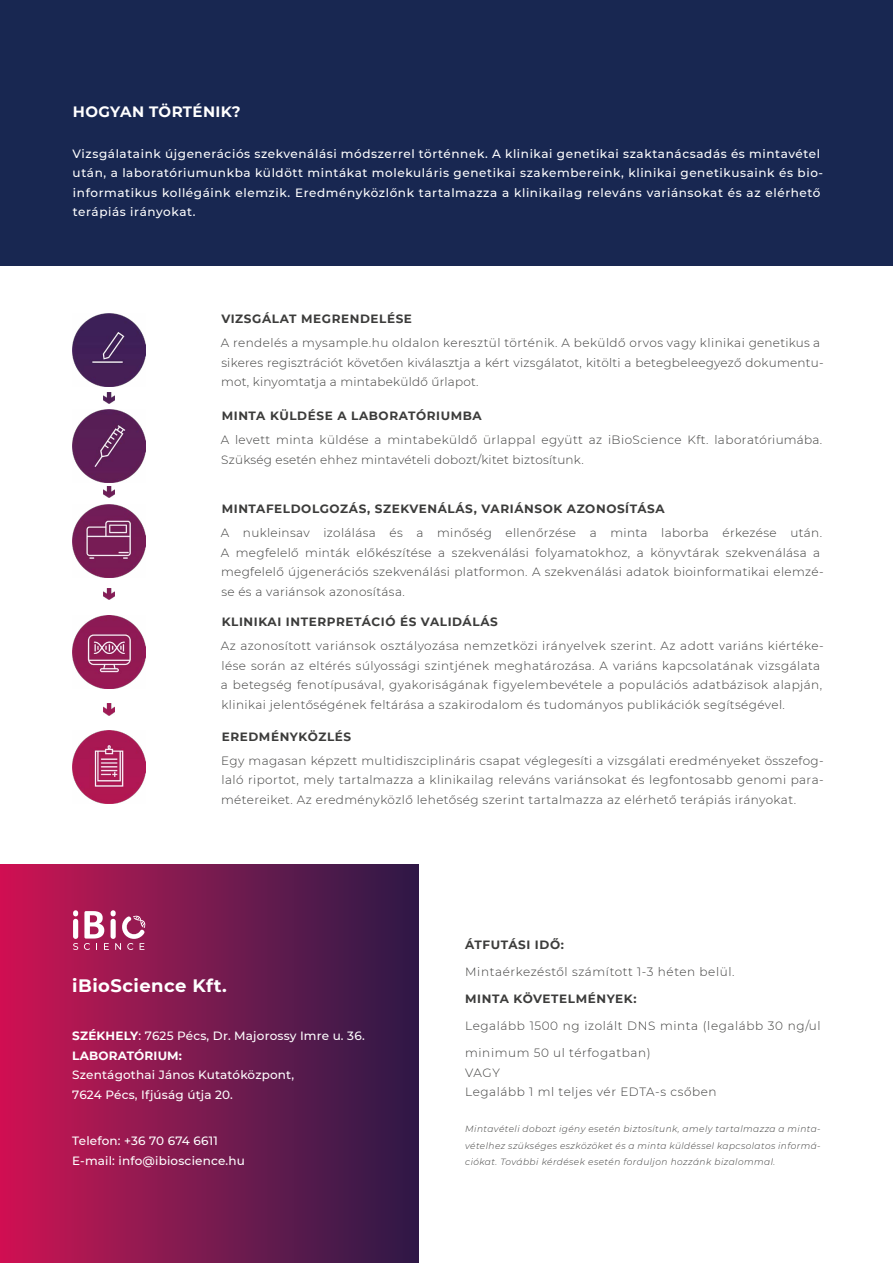
<style>
.page{position:relative;width:893px;height:1263px;background:#fff}
.page>*{position:absolute;margin:0;border:0;box-sizing:border-box;transform-origin:0 0}
.t1{font:700 18px "Montserrat";letter-spacing:.025em;color:#fff}
.t2{font:700 15px "Montserrat";letter-spacing:.025em;color:#fff}
.t3{font:300 12px/19.5px "Montserrat";letter-spacing:.03em;color:#3c3c3b}
.t4{font:500 12px/19.5px "Montserrat";letter-spacing:.05em;color:#fff}
.t5{font:700 12px "Montserrat";letter-spacing:.05em;color:#3c3c3b}
.t6{font:500 12px/19.5px "Montserrat";letter-spacing:.015em;color:#fff}
.t7{font:300 12px/19.5px "Montserrat";letter-spacing:.05em;color:#3c3c3b}
.t8{font:italic 300 9px/16.5px "Montserrat";letter-spacing:.05em;color:#3c3c3b;text-align:justify}
.s1{font-weight:700}
</style>
<div class="page">
<div style="left:0;top:865px;width:418px;height:398px;background:linear-gradient(to right,#cc1654,#2a1b48)"></div>
<div style="left:0;top:0;width:893px;height:265px;background:#182751"></div>
<img style="left:72px;top:314px;width:73px;height:73px">
<img style="left:72px;top:505px;width:73px;height:73px">
<img style="left:72px;top:615px;width:73px;height:73px">
<img style="left:72px;top:730px;width:73px;height:73px">
<img style="left:72px;top:409px;width:73px;height:73px">
<svg style="left:103px;top:392px;width:11px;height:12px"></svg>
<svg style="left:103px;top:486px;width:11px;height:12px"></svg>
<svg style="left:103px;top:588px;width:11px;height:12px"></svg>
<svg style="left:103px;top:704px;width:11px;height:11px"></svg>
<svg style="left:73px;top:910px;width:5px;height:40px"></svg>
<svg style="left:84px;top:910px;width:62px;height:40px"></svg>
<p class="t2" style="left:73px;top:101px;width:169px">HOGYAN TÖRTÉNIK?</p>
<p class="t4" style="left:73px;top:143px;width:752px">Vizsgálataink újgenerációs szekvenálási módszerrel történnek. A klinikai genetikai szaktanácsadás és mintavétel után, a laboratóriumunkba küldött mintákat molekuláris genetikai szakembereink, klinikai genetikusaink és bio&shy;informatikus kollégáink elemzik. Eredményközlőnk tartalmazza a klinikailag releváns variánsokat és az elérhető terápiás irányokat.</p>
<p class="t5" style="left:221px;top:310px;width:192px">VIZSGÁLAT MEGRENDELÉSE</p>
<p class="t3" style="left:221px;top:333px;width:604px">A rendelés a mysample.hu oldalon keresztül történik. A beküldő orvos vagy klinikai genetikus a sikeres regisztrációt követően kiválasztja a kért vizsgálatot, kitölti a betegbeleegyező dokumentu&shy;mot, kinyomtatja a mintabeküldő űrlapot.</p>
<p class="t5" style="left:222px;top:407px;width:262px">MINTA KÜLDÉSE A LABORATÓRIUMBA</p>
<p class="t3" style="left:221px;top:430px;width:603px">A levett minta küldése a mintabeküldő ürlappal együtt az iBioScience Kft. laboratóriumába.<br>Szükség esetén ehhez mintavételi dobozt/kitet biztosítunk.</p>
<p class="t5" style="left:222px;top:500px;width:444px">MINTAFELDOLGOZÁS, SZEKVENÁLÁS, VARIÁNSOK AZONOSÍTÁSA</p>
<p class="t3" style="left:221px;top:523px;width:604px">A nukleinsav izolálása és a minőség ellenőrzése a minta laborba érkezése után.<br>A megfelelő minták előkészítése a szekvenálási folyamatokhoz, a könyvtárak szekvenálása a megfelelő újgenerációs szekvenálási platformon. A szekvenálási adatok bioinformatikai elemzé&shy;se és a variánsok azonosítása.</p>
<p class="t5" style="left:222px;top:613px;width:278px">KLINIKAI INTERPRETÁCIÓ ÉS VALIDÁLÁS</p>
<p class="t3" style="left:221px;top:636px;width:604px">Az azonosított variánsok osztályozása nemzetközi irányelvek szerint. Az adott variáns kiértéke&shy;lése során az eltérés súlyossági szintjének meghatározása. A variáns kapcsolatának vizsgálata a betegség fenotípusával, gyakoriságának figyelembevétele a populációs adatbázisok alapján, klinikai jelentőségének feltárása a szakirodalom és tudományos publikációk segítségével.</p>
<p class="t5" style="left:222px;top:728px;width:131px">EREDMÉNYKÖZLÉS</p>
<p class="t3" style="left:221px;top:750px;width:604px;text-align:justify">Egy magasan képzett multidiszciplináris csapat véglegesíti a vizsgálati eredményeket összefog&shy;laló riportot, mely tartalmazza a klinikailag releváns variánsokat és legfontosabb genomi para&shy;métereiket. Az eredményközlő lehetőség szerint tartalmazza az elérhető terápiás irányokat.</p>
<h1 class="t1" style="left:72px;top:972px;width:156px">iBioScience Kft.</h1>
<p class="t6" style="left:72px;top:1026px;width:294px"><span class="s1">SZÉKHELY</span>: 7625 Pécs, Dr. Majorossy Imre u. 36.<br><span class="s1">LABORATÓRIUM:</span></p>
<p class="t6" style="left:72px;top:1065px;width:223px">Szentágothai János Kutatóközpont,<br>7624 Pécs, Ifjúság útja 20.</p>
<p class="t6" style="left:72px;top:1131px;width:174px">Telefon: +36 70 674 6611<br>E-mail: info@ibioscience.hu</p>
<p class="t5" style="left:465px;top:936px;width:100px">ÁTFUTÁSI IDŐ:</p>
<p class="t7" style="left:465px;top:962px;width:271px">Mintaérkezéstől számított 1-3 héten belül.</p>
<p class="t5" style="left:465px;top:990px;width:173px">MINTA KÖVETELMÉNYEK:</p>
<p class="t7" style="left:465px;top:1016px;width:357px">Legalább 1500 ng izolált DNS minta (legalább 30 ng/ul</p>
<p class="t7" style="left:465px;top:1043px;width:253px">minimum 50 ul térfogatban)<br>VAGY<br>Legalább 1 ml teljes vér EDTA-s csőben</p>
<p class="t8" style="left:465px;top:1121px;width:357px">Mintavételi dobozt igény esetén biztosítunk, amely tartalmazza a minta&shy;vételhez szükséges eszközöket és a minta küldéssel kapcsolatos informá&shy;ciókat. További kérdések esetén forduljon hozzánk bizalommal.</p>
</div>
